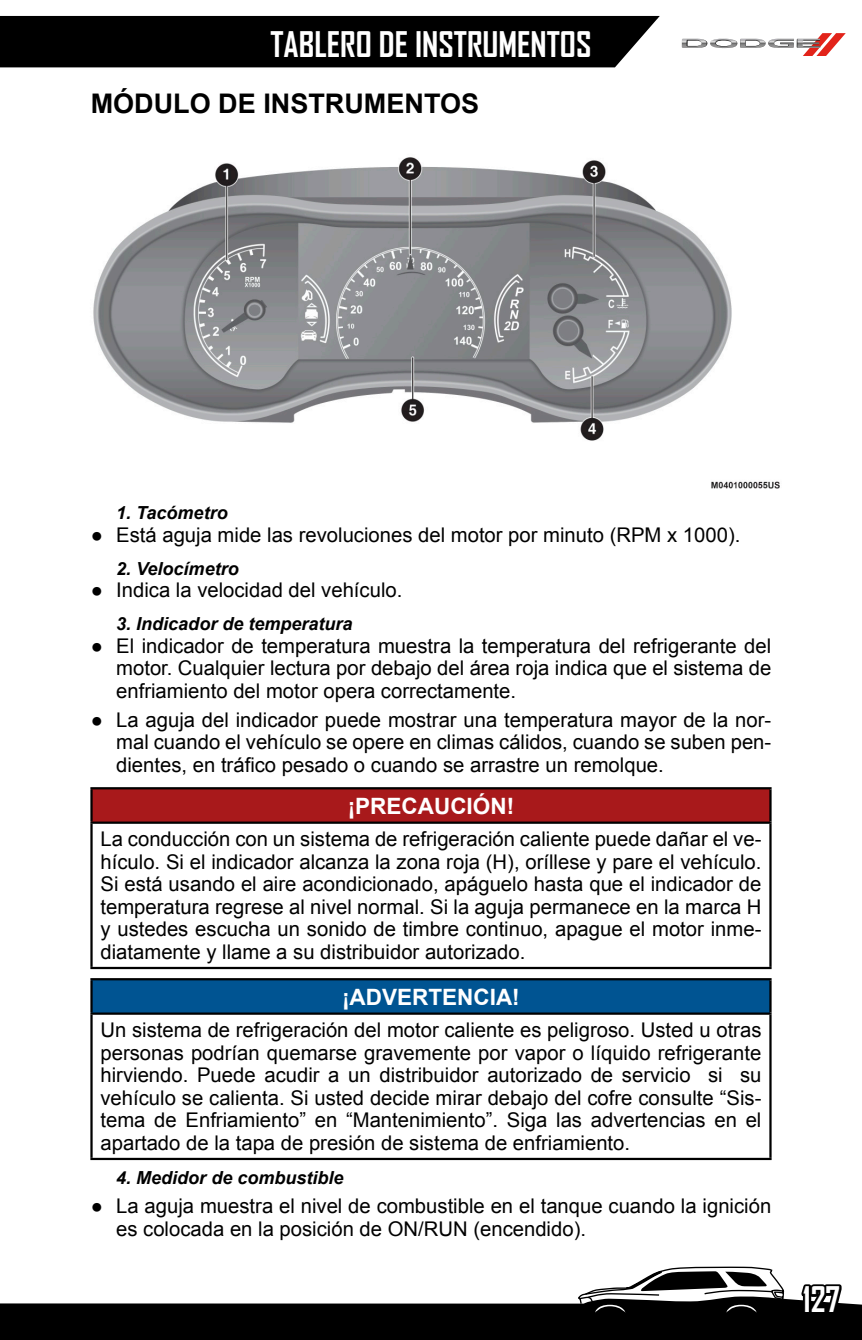
<style>
.page{position:relative;width:862px;height:1340px;background:#fff}
.page>*{position:absolute;margin:0;border:0;box-sizing:border-box;transform-origin:0 0}
.t1{font:700 33.75px "Agency FB";color:#fff}
.t2{font:700 33.75px "Agency FB";color:#fff}
._1_Título{font:700 27px "Arial";color:#000}
.Adver_Preca_Título{font:700 22.5px "Arial";color:#fff}
._4_Normal{font:20.25px/22.5px "Arial";color:#000;text-align:justify}
._3a_Negritas{font:italic 700 18px "Arial";color:#000}
</style>
<div class="page">
<div style="left:0;top:15px;width:660px;height:53px;background:#000"></div>
<svg style="left:0;top:1266px;width:861px;height:73px"></svg>
<svg style="left:802px;top:33px;width:43px;height:23px"></svg>
<img style="left:681px;top:39px;width:138px;height:9px">
<img style="left:93px;top:157px;width:687px;height:331px">
<div style="left:91px;top:788px;width:679px;height:34px;background:#a8191b"></div>
<hr style="left:90px;top:787px;width:681px;height:2px;background:#000">
<hr style="left:90px;top:789px;width:3px;height:32px;background:#000">
<hr style="left:768px;top:789px;width:3px;height:32px;background:#000">
<hr style="left:90px;top:821px;width:681px;height:2px;background:#000">
<hr style="left:90px;top:823px;width:3px;height:143px;background:#000">
<hr style="left:768px;top:823px;width:3px;height:143px;background:#000">
<hr style="left:90px;top:966px;width:681px;height:3px;background:#000">
<div style="left:91px;top:979px;width:679px;height:34px;background:#005492"></div>
<hr style="left:90px;top:978px;width:681px;height:2px;background:#000">
<hr style="left:90px;top:980px;width:3px;height:32px;background:#000">
<hr style="left:768px;top:980px;width:3px;height:32px;background:#000">
<hr style="left:90px;top:1012px;width:681px;height:2px;background:#000">
<hr style="left:90px;top:1014px;width:3px;height:143px;background:#000">
<hr style="left:768px;top:1014px;width:3px;height:143px;background:#000">
<hr style="left:90px;top:1157px;width:681px;height:3px;background:#000">
<h1 class="t1" style="left:270px;top:23px;width:322px">TABLERO DE INSTRUMENTOS</h1>
<p class="_1_Título" style="left:91px;top:85px;width:390px">MÓDULO DE INSTRUMENTOS</p>
<p class="_3a_Negritas" style="left:116px;top:501px;width:113px">1. Tacómetro</p>
<p class="_4_Normal" style="left:91px;top:523px;width:650px">● Está aguja mide las revoluciones del motor por minuto (RPM x 1000).</p>
<p class="_3a_Negritas" style="left:116px;top:556px;width:124px">2. Velocímetro</p>
<p class="_4_Normal" style="left:91px;top:579px;width:309px">● Indica la velocidad del vehículo.</p>
<p class="_3a_Negritas" style="left:116px;top:612px;width:238px">3. Indicador de temperatura</p>
<p class="_4_Normal" style="left:116px;top:634px;width:656px;text-indent:-26px">● El indicador de temperatura muestra la temperatura del refrigerante del motor. Cualquier lectura por debajo del área roja indica que el sistema de enfriamiento del motor opera correctamente.</p>
<p class="_4_Normal" style="left:116px;top:708px;width:656px;text-indent:-26px">● La aguja del indicador puede mostrar una temperatura mayor de la nor&shy;mal cuando el vehículo se opere en climas cálidos, cuando se suben pen&shy;dientes, en tráfico pesado o cuando se arrastre un remolque.</p>
<p class="Adver_Preca_Título" style="left:347px;top:790px;width:168px">¡PRECAUCIÓN!</p>
<p class="_4_Normal" style="left:100px;top:828px;width:662px;text-align:left">La conducción con un sistema de refrigeración caliente puede dañar el ve&shy;hículo. Si el indicador alcanza la zona roja (H), oríllese y pare el vehículo.<br>Si está usando el aire acondicionado, apáguelo hasta que el indicador de temperatura regrese al nivel normal. Si la aguja permanece en la marca H y ustedes escucha un sonido de timbre continuo, apague el motor inme&shy;diatamente y llame a su distribuidor autorizado.</p>
<p class="Adver_Preca_Título" style="left:342px;top:981px;width:179px">¡ADVERTENCIA!</p>
<p class="_4_Normal" style="left:100px;top:1019px;width:662px">Un sistema de refrigeración del motor caliente es peligroso. Usted u otras personas podrían quemarse gravemente por vapor o líquido refrigerante hirviendo. Puede acudir a un distribuidor autorizado de servicio si su vehículo se calienta. Si usted decide mirar debajo del cofre consulte “Sis&shy;tema de Enfriamiento” en “Mantenimiento”. Siga las advertencias en el apartado de la tapa de presión de sistema de enfriamiento.</p>
<p class="_3a_Negritas" style="left:116px;top:1165px;width:229px">4. Medidor de combustible</p>
<p class="_4_Normal" style="left:116px;top:1194px;width:656px;text-indent:-26px">● La aguja muestra el nivel de combustible en el tanque cuando la ignición es colocada en la posición de ON/RUN (encendido).</p>
<h1 class="t2" style="left:802px;top:1278px;width:39px">127</h1>
</div>
